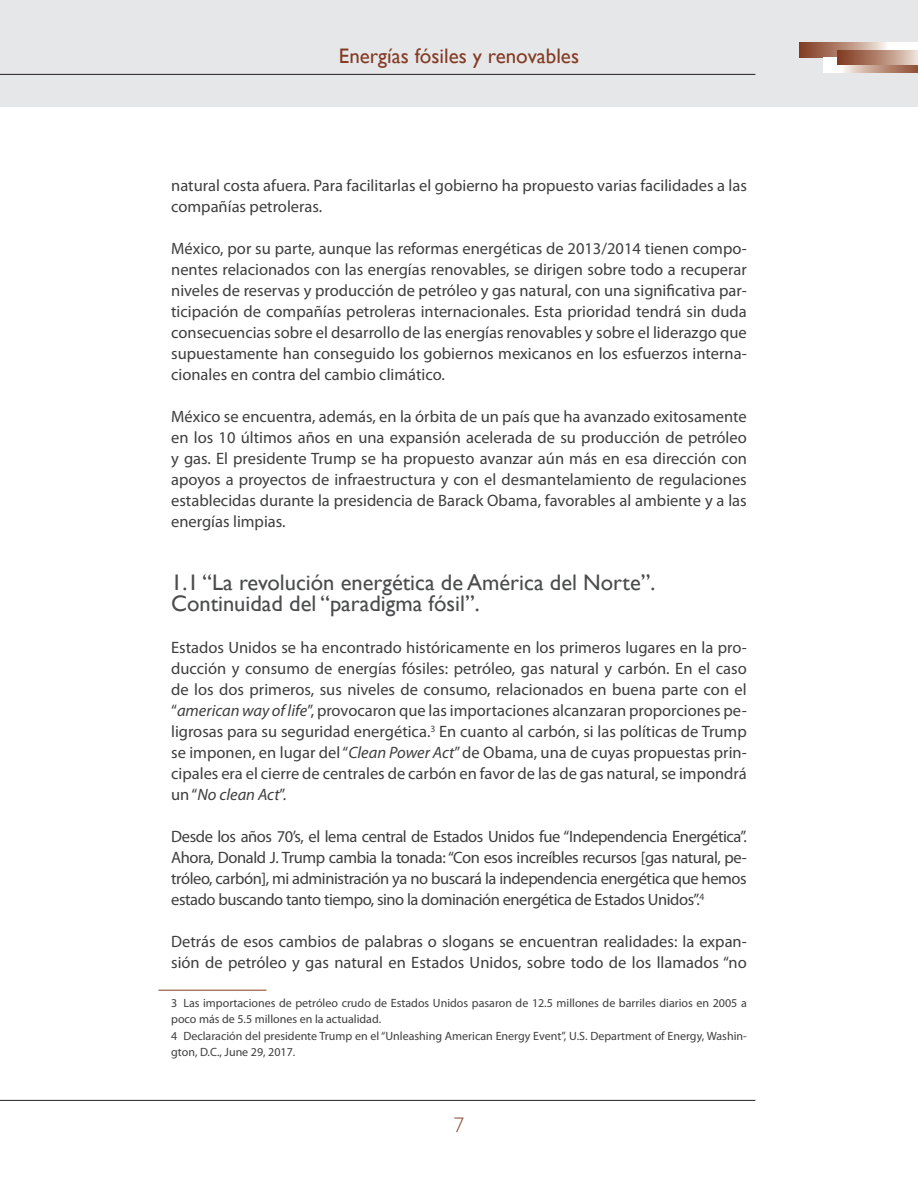
<style>
.page{position:relative;width:918px;height:1188px;background:#fff}
.page>*{position:absolute;margin:0;border:0;box-sizing:border-box;transform-origin:0 0}
.Subtìtulos{font:22.5px/21px "Gill Sans";color:#4b4c4d}
.t1{font:21px "Gill Sans";color:#833c24}
.t2{font:300 21px "Gill Sans";color:#8c4a33}
.Cuerpo{font:16.5px/21px "Myriad Pro";color:#3e3e3f;text-align:justify}
.Nota_al_pie{font:12px/16.5px "Myriad Pro";color:#3e3e3f}
.s1{font-style:italic}
</style>
<div class="page">
<div style="left:0;top:0;width:918px;height:107px;background:#e6e7e9"></div>
<svg style="left:799px;top:43px;width:119px;height:14px"></svg>
<svg style="left:823px;top:57px;width:95px;height:15px"></svg>
<svg style="left:838px;top:50px;width:80px;height:15px"></svg>
<hr style="left:0;top:74px;width:755px;height:1px;background:#231f20">
<hr style="left:0;top:1100px;width:755px;height:1px;background:#231f20">
<hr style="left:158px;top:990px;width:108px;height:1px;background:#833c24">
<p class="t1" style="left:339px;top:44px;width:242px">Energías fósiles y renovables</p>
<p class="Cuerpo" style="left:171px;top:175px;width:577px">natural costa afuera. Para facilitarlas el gobierno ha propuesto varias facilidades a las compañías petroleras.</p>
<p class="Cuerpo" style="left:171px;top:238px;width:577px">México, por su parte, aunque las reformas energéticas de 2013/2014 tienen compo&shy;nentes relacionados con las energías renovables, se dirigen sobre todo a recuperar niveles de reservas y producción de petróleo y gas natural, con una significativa par&shy;ticipación de compañías petroleras internacionales. Esta prioridad tendrá sin duda consecuencias sobre el desarrollo de las energías renovables y sobre el liderazgo que supuestamente han conseguido los gobiernos mexicanos en los esfuerzos interna&shy;cionales en contra del cambio climático.</p>
<p class="Cuerpo" style="left:171px;top:406px;width:577px">México se encuentra, además, en la órbita de un país que ha avanzado exitosamente en los 10 últimos años en una expansión acelerada de su producción de petróleo y gas. El presidente Trump se ha propuesto avanzar aún más en esa dirección con apoyos a proyectos de infraestructura y con el desmantelamiento de regulaciones establecidas durante la presidencia de Barack Obama, favorables al ambiente y a las energías limpias.</p>
<p class="Subtìtulos" style="left:171px;top:572px;width:486px">1.1 “La revolución energética de América del Norte”.<br>Continuidad del “paradigma fósil”.</p>
<p class="Cuerpo" style="left:171px;top:637px;width:577px">Estados Unidos se ha encontrado históricamente en los primeros lugares en la pro&shy;ducción y consumo de energías fósiles: petróleo, gas natural y carbón. En el caso de los dos primeros, sus niveles de consumo, relacionados en buena parte con el “<span class="s1">american way of life</span>”, provocaron que las importaciones alcanzaran proporciones pe&shy;ligrosas para su seguridad energética.<sup>3</sup> En cuanto al carbón, si las políticas de Trump se imponen, en lugar del “<span class="s1">Clean Power Act</span>” de Obama, una de cuyas propuestas prin&shy;cipales era el cierre de centrales de carbón en favor de las de gas natural, se impondrá un “<span class="s1">No clean Act</span>”.</p>
<p class="Cuerpo" style="left:171px;top:826px;width:577px">Desde los años 70’s, el lema central de Estados Unidos fue “Independencia Energética”.<br>Ahora, Donald J. Trump cambia la tonada: “Con esos increíbles recursos [gas natural, pe&shy;tróleo, carbón], mi administración ya no buscará la independencia energética que hemos estado buscando tanto tiempo, sino la dominación energética de Estados Unidos”.<sup>4</sup></p>
<p class="Cuerpo" style="left:171px;top:931px;width:577px">Detrás de esos cambios de palabras o slogans se encuentran realidades: la expan&shy;sión de petróleo y gas natural en Estados Unidos, sobre todo de los llamados “no</p>
<p class="Nota_al_pie" style="left:171px;top:994px;width:577px">3 Las importaciones de petróleo crudo de Estados Unidos pasaron de 12.5 millones de barriles diarios en 2005 a poco más de 5.5 millones en la actualidad.</p>
<p class="Nota_al_pie" style="left:171px;top:1027px;width:577px">4 Declaración del presidente Trump en el “Unleashing American Energy Event”, U.S. Department of Energy, Washin&shy;gton, D.C., June 29, 2017.</p>
<p class="t2" style="left:454px;top:1108px;width:12px">7</p>
</div>
